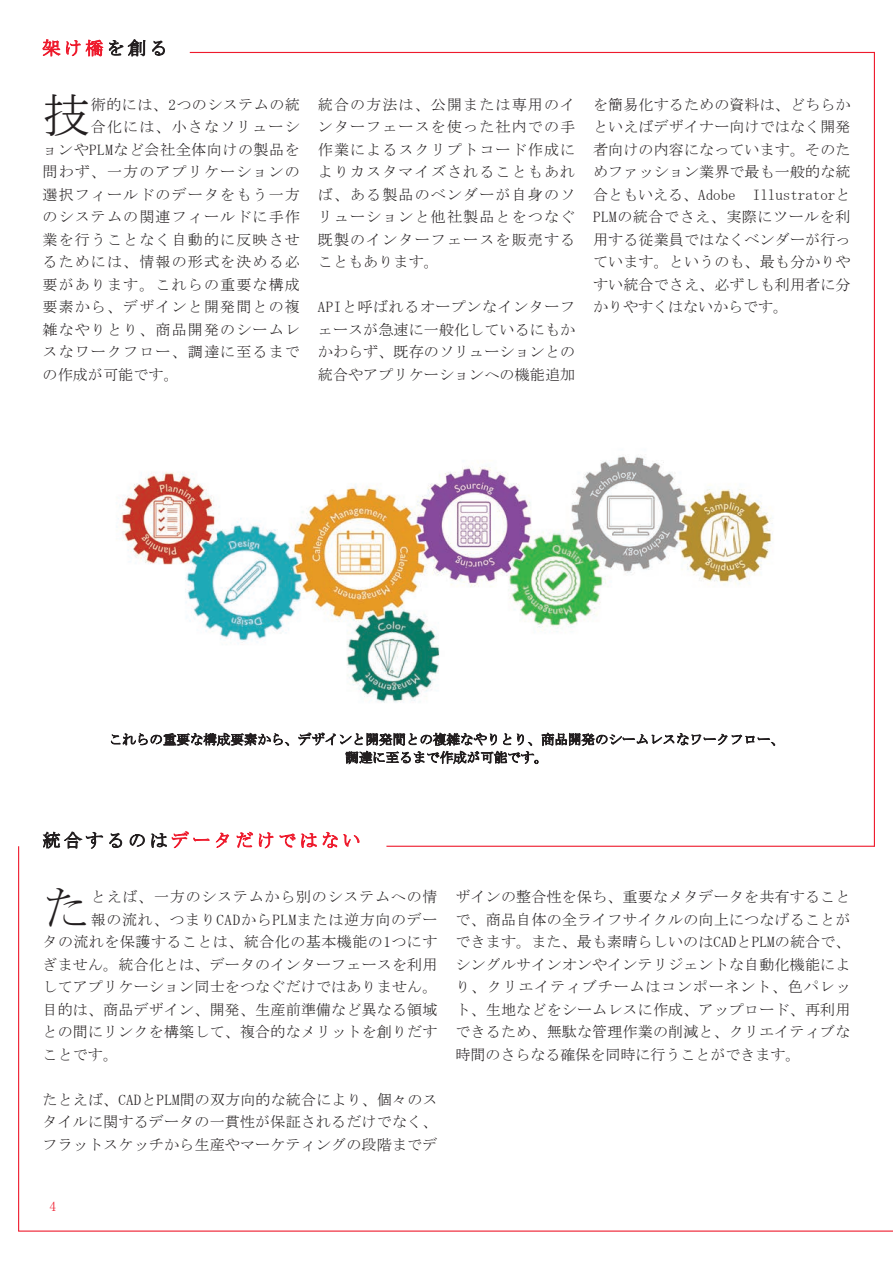
<style>
.page{position:relative;width:893px;height:1263px;background:#fff}
.page>*{position:absolute;margin:0;border:0;box-sizing:border-box;transform-origin:0 0}
.t1{font:47.85px "MS Mincho";color:#231f20}
.t2{font:18px "MS Mincho";letter-spacing:.19em;color:#ee1b2d}
.t3{font:15px/22.5px "MS Mincho";letter-spacing:.015em;color:#231f20;text-align:justify}
.t4{font:15px "MS Mincho";letter-spacing:.075em;color:#231f20}
.t5{font:15px "MS Mincho";letter-spacing:.035em;color:#231f20}
.t6{font:15px "MS Mincho";letter-spacing:.045em;color:#231f20}
.t7{font:15px "MS Mincho";letter-spacing:.055em;color:#231f20}
.t8{font:15px "MS Mincho";letter-spacing:.04em;color:#231f20}
.t9{font:13.5px "MS Mincho";color:#ee1b2d}
.s1{color:#231f20}
</style>
<div class="page">
<hr style="left:18px;top:1230px;width:875px;height:2px;background:#ee1b2d">
<hr style="left:190px;top:52px;width:684px;height:1px;background:#ee1b2d">
<hr style="left:386px;top:846px;width:488px;height:1px;background:#ee1b2d">
<hr style="left:18px;top:846px;width:1px;height:385px;background:#ee1b2d">
<img style="left:116px;top:456px;width:656px;height:247px">
<svg style="left:111px;top:732px;width:178px;height:14px"></svg>
<svg style="left:298px;top:732px;width:477px;height:32px"></svg>
<svg style="left:42px;top:39px;width:104px;height:18px"></svg>
<svg style="left:152px;top:40px;width:13px;height:16px"></svg>
<svg style="left:42px;top:831px;width:80px;height:18px"></svg>
<svg style="left:129px;top:834px;width:16px;height:13px"></svg>
<svg style="left:151px;top:831px;width:59px;height:17px"></svg>
<svg style="left:216px;top:832px;width:13px;height:16px"></svg>
<svg style="left:236px;top:832px;width:17px;height:16px"></svg>
<svg style="left:259px;top:831px;width:79px;height:17px"></svg>
<svg style="left:344px;top:834px;width:16px;height:13px"></svg>
<hr style="left:874px;top:52px;width:1px;height:795px;background:#ee1b2d">
<p class="t2" style="left:43px;top:39px;width:127px">架け橋<span class="s1">を創る</span></p>
<h1 class="t1" style="left:43px;top:91px;width:49px">技</h1>
<p class="t5" style="left:91px;top:97px;width:210px">術的には、2つのシステムの統</p>
<p class="t4" style="left:91px;top:120px;width:210px">合化には、小さなソリューシ</p>
<p class="t8" style="left:43px;top:142px;width:259px">ョンやPLMなど会社全体向けの製品を</p>
<p class="t4" style="left:43px;top:165px;width:259px">問わず、一方のアプリケーションの</p>
<p class="t4" style="left:43px;top:187px;width:259px">選択フィールドのデータをもう一方</p>
<p class="t4" style="left:43px;top:210px;width:259px">のシステムの関連フィールドに手作</p>
<p class="t4" style="left:43px;top:232px;width:259px">業を行うことなく自動的に反映させ</p>
<p class="t4" style="left:43px;top:255px;width:259px">るためには、情報の形式を決める必</p>
<p class="t4" style="left:43px;top:277px;width:259px">要があります。これらの重要な構成</p>
<p class="t4" style="left:43px;top:300px;width:259px">要素から、デザインと開発間との複</p>
<p class="t4" style="left:43px;top:322px;width:259px">雑なやりとり、商品開発のシームレ</p>
<p class="t4" style="left:43px;top:345px;width:259px">スなワークフロー、調達に至るまで</p>
<p class="t3" style="left:43px;top:363px;width:138px">の作成が可能です。</p>
<p class="t3" style="left:318px;top:93px;width:259px">統合の方法は、公開または専用のインターフェースを使った社内での手作業によるスクリプトコード作成によりカスタマイズされることもあれば、ある製品のベンダーが自身のソリューションと他社製品とをつなぐ既製のインターフェースを販売することもあります。</p>
<p class="t3" style="left:318px;top:296px;width:259px">APIと呼ばれるオープンなインターフェースが急速に一般化しているにもかかわらず、既存のソリューションとの統合やアプリケーションへの機能追加</p>
<p class="t3" style="left:593px;top:93px;width:259px">を簡易化するための資料は、どちらかといえばデザイナー向けではなく開発者向けの内容になっています。そのためファッション業界で最も一般的な統合ともいえる、Adobe IllustratorとPLMの統合でさえ、実際にツールを利用する従業員ではなくベンダーが行っています。というのも、最も分かりやすい統合でさえ、必ずしも利用者に分かりやすくはないからです。</p>
<p class="t2" style="left:43px;top:831px;width:319px"><span class="s1">統合するのは</span>データだけではない</p>
<h1 class="t1" style="left:43px;top:883px;width:49px">た</h1>
<p class="t7" style="left:91px;top:889px;width:348px">とえば、一方のシステムから別のシステムへの情</p>
<p class="t6" style="left:91px;top:912px;width:348px">報の流れ、つまりCADからPLMまたは逆方向のデー</p>
<p class="t5" style="left:43px;top:934px;width:396px">タの流れを保護することは、統合化の基本機能の1つにす</p>
<p class="t3" style="left:43px;top:953px;width:396px">ぎません。統合化とは、データのインターフェースを利用</p>
<p class="t3" style="left:43px;top:975px;width:396px">してアプリケーション同士をつなぐだけではありません。</p>
<p class="t3" style="left:43px;top:998px;width:396px">目的は、商品デザイン、開発、生産前準備など異なる領域</p>
<p class="t3" style="left:43px;top:1020px;width:396px">との間にリンクを構築して、複合的なメリットを創りだす</p>
<p class="t3" style="left:43px;top:1043px;width:77px">ことです。</p>
<p class="t3" style="left:43px;top:1088px;width:397px">たとえば、CADとPLM間の双方向的な統合により、個々のスタイルに関するデータの一貫性が保証されるだけでなく、フラットスケッチから生産やマーケティングの段階までデ</p>
<p class="t3" style="left:455px;top:885px;width:397px">ザインの整合性を保ち、重要なメタデータを共有することで、商品自体の全ライフサイクルの向上につなげることができます。また、最も素晴らしいのはCADとPLMの統合で、シングルサインオンやインテリジェントな自動化機能により、クリエイティブチームはコンポーネント、色パレット、生地などをシームレスに作成、アップロード、再利用できるため、無駄な管理作業の削減と、クリエイティブな時間のさらなる確保を同時に行うことができます。</p>
<p class="t9" style="left:50px;top:1199px;width:8px">4</p>
</div>
